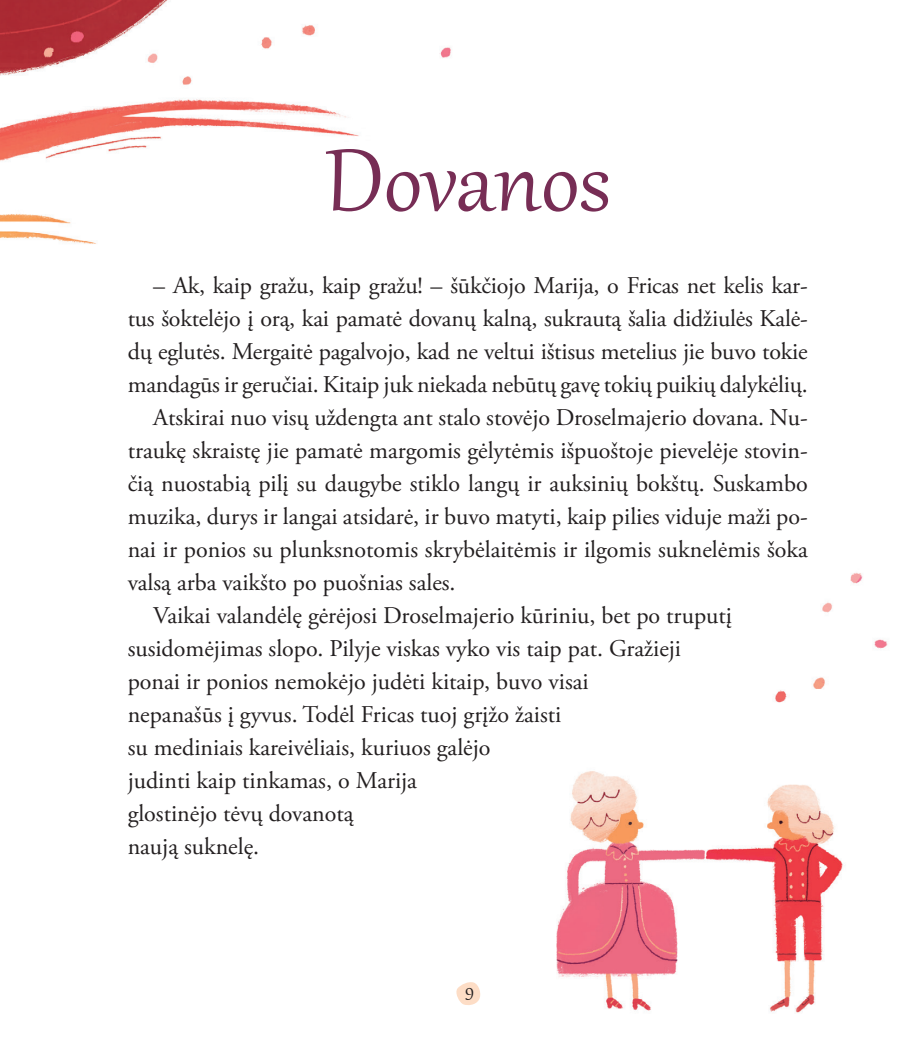
<style>
.page{position:relative;width:915px;height:1063px;background:#fff}
.page>*{position:absolute;margin:0;border:0;box-sizing:border-box;transform-origin:0 0}
.PAVAD{font:108px "Gabriola";color:#772d55}
.Tekstas{font:24px/33px "Adobe Garamond Pro";color:#231f20;text-align:justify}
.Tekstas-2{font:22.5px "Gabriola";color:#231f20}
</style>
<div class="page">
<img style="left:0;top:0;width:888px;height:1013px">
<svg style="left:454px;top:981px;width:28px;height:25px"></svg>
<p class="PAVAD" style="left:325px;top:110px;width:287px">Dovanos</p>
<p class="Tekstas" style="left:128px;top:270px;width:681px;text-indent:26px">– Ak, kaip gražu, kaip gražu! – šūkčiojo Marija, o Fricas net kelis kar&shy;tus šoktelėjo į orą, kai pamatė dovanų kalną, sukrautą šalia didžiulės Kalė&shy;dų eglutės. Mergaitė pagalvojo, kad ne veltui ištisus metelius jie buvo tokie mandagūs ir geručiai. Kitaip juk niekada nebūtų gavę tokių puikių dalykėlių.</p>
<p class="Tekstas" style="left:128px;top:402px;width:681px;text-indent:26px">Atskirai nuo visų uždengta ant stalo stovėjo Droselmajerio dovana. Nu&shy;traukę skraistę jie pamatė margomis gėlytėmis išpuoštoje pievelėje stovin&shy;čią nuostabią pilį su daugybe stiklo langų ir auksinių bokštų. Suskambo muzika, durys ir langai atsidarė, ir buvo matyti, kaip pilies viduje maži po&shy;nai ir ponios su plunksnotomis skrybėlaitėmis ir ilgomis suknelėmis šoka valsą arba vaikšto po puošnias sales.</p>
<p class="Tekstas" style="left:128px;top:600px;width:605px;text-align:left;text-indent:26px">Vaikai valandėlę gėrėjosi Droselmajerio kūriniu, bet po truputį susidomėjimas slopo. Pilyje viskas vyko vis taip pat. Gražieji ponai ir ponios nemokėjo judėti kitaip, buvo visai<br>nepanašūs į gyvus. Todėl Fricas tuoj grįžo žaisti<br>su mediniais kareivėliais, kuriuos galėjo<br>judinti kaip tinkamas, o Marija<br>glostinėjo tėvų dovanotą<br>naują suknelę.</p>
<p class="Tekstas-2" style="left:465px;top:975px;width:10px">9</p>
</div>
